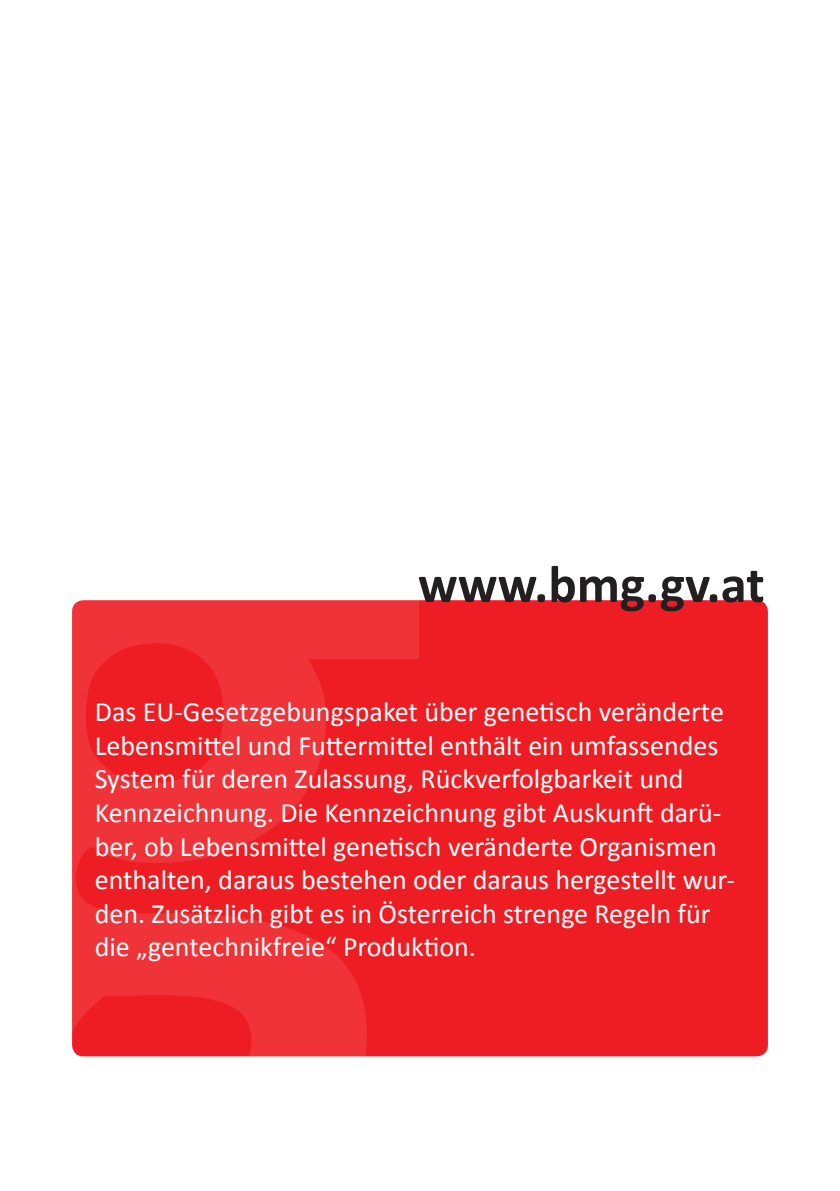
<style>
.page{position:relative;width:840px;height:1191px;background:#fff}
.page>*{position:absolute;margin:0;border:0;box-sizing:border-box;transform-origin:0 0}
.Lead_Titelseite{font:700 53px "Calibri";color:#231f20}
.Rückseite{font:40px "Calibri";color:#fff}
.Rückseite-2{font:28px/33.6px "Calibri";color:#fff}
</style>
<div class="page">
<div style="left:72px;top:600px;width:695px;height:456px;background:#ee1d23;border-radius:11px"></div>
<svg style="left:72px;top:600px;width:347px;height:457px;fill:#ef3338"></svg>
<p class="Lead_Titelseite" style="left:418px;top:550px;width:348px">www.bmg.gv.at</p>
<p class="Rückseite-2" style="left:95px;top:695px;width:641px">Das EU‐Gesetzgebungspaket über genetisch veränderte Lebensmittel und Futtermittel enthält ein umfassendes System für deren Zulassung, Rückverfolgbarkeit und Kennzeichnung. Die Kennzeichnung gibt Auskunft darü&shy;ber, ob Lebensmittel genetisch veränderte Organismen enthalten, daraus bestehen oder daraus hergestellt wur&shy;den. Zusätzlich gibt es in Österreich strenge Regeln für die „gentechnikfreie“ Produktion.</p>
<p class="Rückseite" style="left:100px;top:804px;width:68px">Text</p>
</div>
